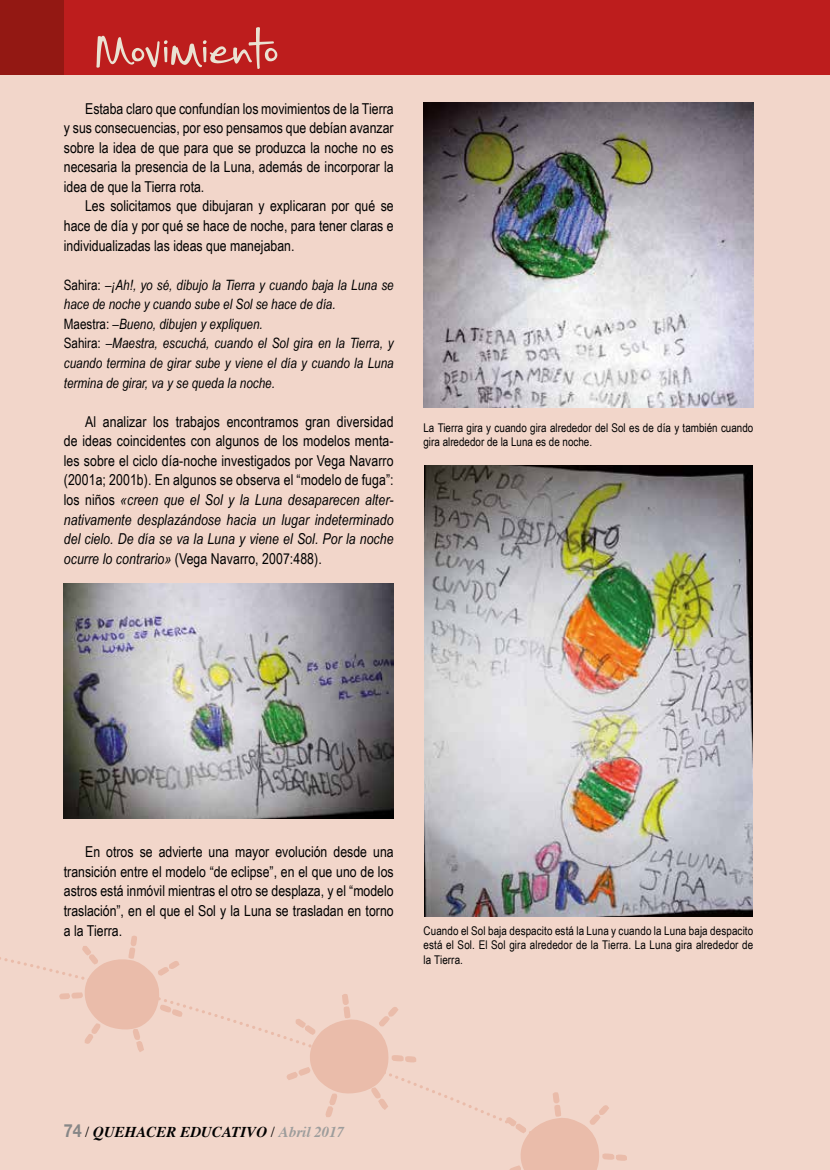
<style>
.page{position:relative;width:830px;height:1170px;background:#fff}
.page>*{position:absolute;margin:0;border:0;box-sizing:border-box;transform-origin:0 0}
.t1{font:81px "Small Town Skyline";color:#eae2d2}
.t2{font:15px/19.5px "Arial Narrow";color:#000;text-align:justify}
.t3{font:italic 700 15px "Times";color:#000}
.t4{font:italic 14.25px/19.5px "Arial Narrow";color:#000}
.t5{font:12px/14.4px "Arial Narrow";color:#000}
.s1{font-style:normal}
.s2{font-style:italic}
.s3{font-family:"Helvetica Neue";font-style:normal;font-size:18px;color:#878787}
.s4{font-weight:400;font-style:normal}
.s5{color:#9d9d9c}
</style>
<div class="page">
<div style="left:0;top:0;width:829px;height:1169px;background:#f2d6ca"></div>
<img style="left:64px;top:583px;width:329px;height:235px">
<img style="left:423px;top:102px;width:330px;height:305px">
<img style="left:424px;top:466px;width:327px;height:449px">
<div style="left:0;top:0;width:829px;height:74px;background:#bd1d1d"></div>
<div style="left:0;top:0;width:64px;height:74px;background:#931813"></div>
<div style="left:602px;top:1153px;width:12px;height:6px;border:5px solid #eabcaa"></div>
<div style="left:615px;top:1154px;width:11px;height:6px;border:5px solid #eabcaa"></div>
<svg style="left:82px;top:935px;width:55px;height:16px"></svg>
<svg style="left:0;top:951px;width:494px;height:167px"></svg>
<svg style="left:494px;top:1092px;width:117px;height:77px"></svg>
<h1 class="t1" style="left:95px;top:12px;width:184px">Movimiento</h1>
<p class="t2" style="left:64px;top:98px;width:331px;text-indent:21px">Estaba claro que confundían los movimientos de la Tierra y sus consecuencias, por eso pensamos que debían avanzar sobre la idea de que para que se produzca la noche no es necesaria la presencia de la Luna, además de incorporar la idea de que la Tierra rota.</p>
<p class="t2" style="left:64px;top:196px;width:331px;text-indent:21px">Les solicitamos que dibujaran y explicaran por qué se hace de día y por qué se hace de noche, para tener claras e individualizadas las ideas que manejaban.</p>
<p class="t4" style="left:64px;top:275px;width:331px"><span class="s1">Sahira:</span> –¡Ah!, yo sé, dibujo la Tierra y cuando baja la Luna se hace de noche y cuando sube el Sol se hace de día.<br><span class="s1">Maestra:</span> –Bueno, dibujen y expliquen.<br><span class="s1">Sahira:</span> –Maestra, escuchá, cuando el Sol gira en la Tierra, y cuando termina de girar sube y viene el día y cuando la Luna termina de girar, va y se queda la noche.</p>
<p class="t2" style="left:64px;top:411px;width:331px;text-indent:21px">Al analizar los trabajos encontramos gran diversidad de ideas coincidentes con algunos de los modelos menta&shy;les sobre el ciclo día-noche investigados por Vega Navarro (2001a; 2001b). En algunos se observa el “modelo de fuga”: los niños <span class="s2">«creen que el Sol y la Luna desaparecen alter&shy;nativamente desplazándose hacia un lugar indeterminado del cielo. De día se va la Luna y viene el Sol. Por la noche ocurre lo contrario»</span> (Vega Navarro, 2007:488).</p>
<p class="t5" style="left:423px;top:420px;width:331px">La Tierra gira y cuando gira alrededor del Sol es de día y también cuando gira alrededor de la Luna es de noche.</p>
<p class="t2" style="left:64px;top:841px;width:331px;text-indent:21px">En otros se advierte una mayor evolución desde una transición entre el modelo “de eclipse”, en el que uno de los astros está inmóvil mientras el otro se desplaza, y el “modelo traslación”, en el que el Sol y la Luna se trasladan en torno a la Tierra.</p>
<p class="t5" style="left:423px;top:922px;width:331px;text-align:justify">Cuando el Sol baja despacito está la Luna y cuando la Luna baja despacito está el Sol. El Sol gira alrededor de la Tierra. La Luna gira alrededor de la Tierra.</p>
<p class="t3" style="left:64px;top:1117px;width:282px"><span class="s3">74</span> <span class="s4">/</span> QUEHACER EDUCATIVO <span class="s4">/</span> <span class="s5">Abril 2017</span></p>
</div>
